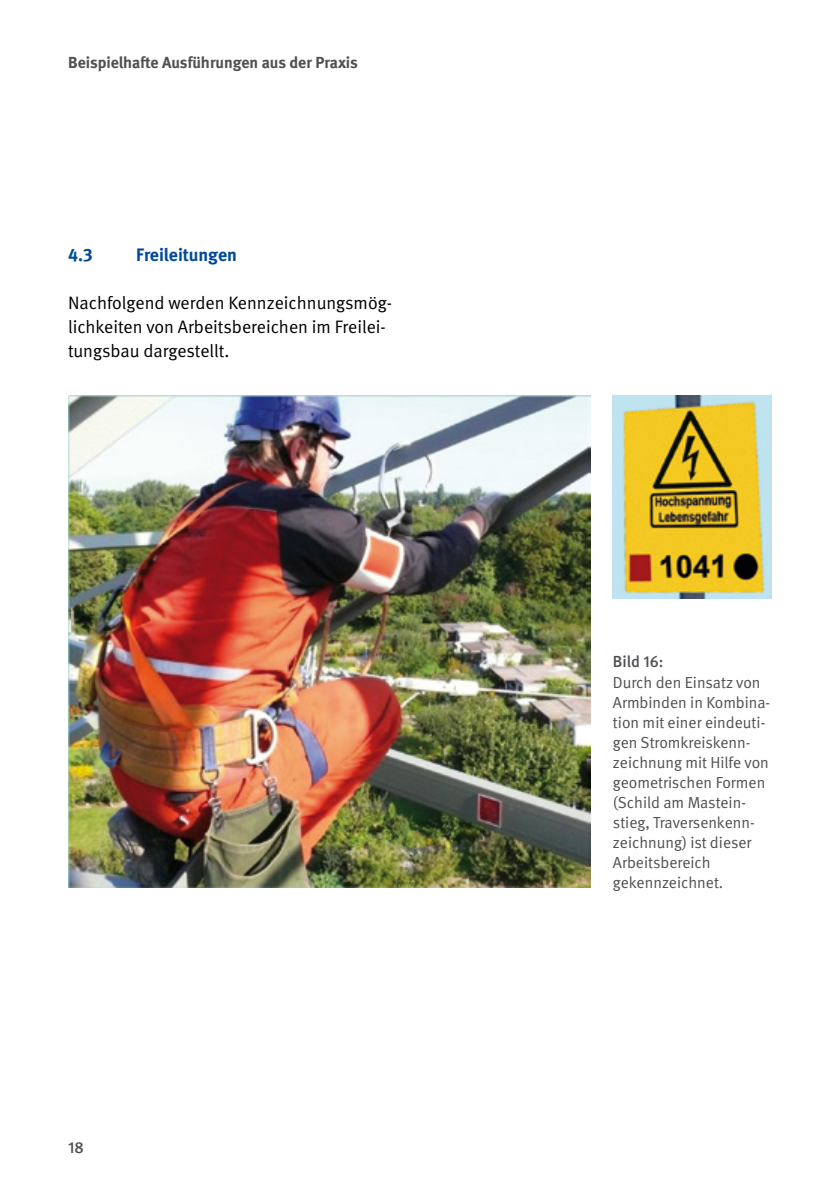
<style>
.page{position:relative;width:840px;height:1191px;background:#fff}
.page>*{position:absolute;margin:0;border:0;box-sizing:border-box;transform-origin:0 0}
.t1{font:18px/24px "DGUV Meta";color:#000}
.t2{font:700 18px "DGUV Meta";letter-spacing:-.005em;color:#004996}
.t3{font:16px/20px "DGUV Meta";color:#504f53}
.t4{font:700 16px "DGUV Meta";color:#504f53}
.t5{font:500 16px "DGUV Meta";color:#504f53}
</style>
<div class="page">
<img style="left:68px;top:396px;width:522px;height:491px">
<img style="left:612px;top:396px;width:159px;height:202px">
<p class="t4" style="left:68px;top:53px;width:291px">Beispielhafte Ausführungen aus der Praxis</p>
<p class="t2" style="left:68px;top:244px;width:26px">4.3</p>
<p class="t2" style="left:136px;top:244px;width:102px">Freileitungen</p>
<p class="t1" style="left:68px;top:291px;width:325px">Nachfolgend werden Kennzeichnungsmög&shy;lichkeiten von Arbeitsbereichen im Freilei&shy;tungsbau dargestellt.</p>
<p class="t5" style="left:68px;top:1137px;width:17px">18</p>
<p class="t5" style="left:612px;top:652px;width:52px">Bild 16:</p>
<p class="t3" style="left:612px;top:672px;width:159px">Durch den Einsatz von<br>Armbinden in Kombina&shy;tion mit einer eindeuti&shy;gen Stromkreiskenn&shy;zeichnung mit Hilfe von geometrischen Formen (Schild am Mastein&shy;stieg, Traversenkenn&shy;zeichnung) ist dieser<br>Arbeitsbereich gekennzeichnet.</p>
</div>
